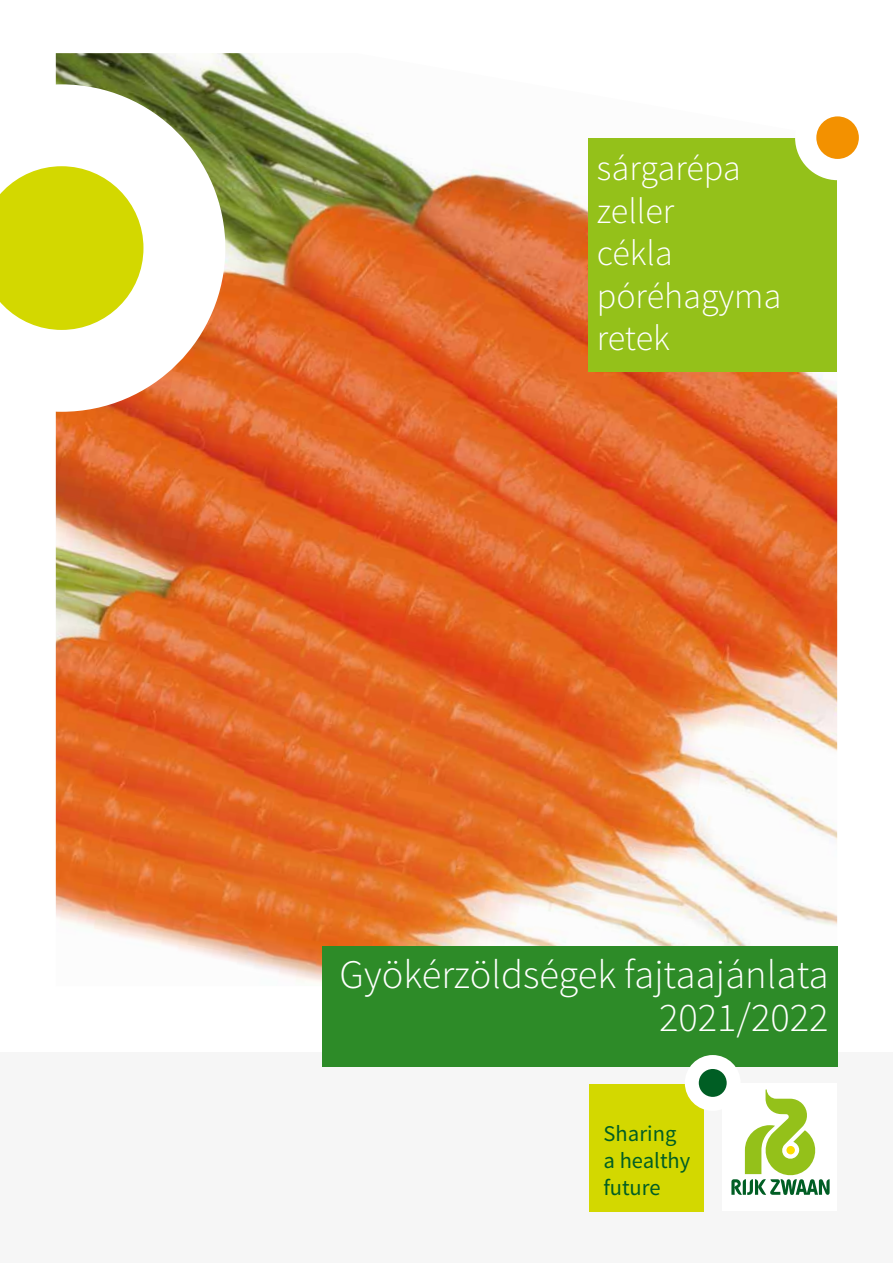
<style>
.page{position:relative;width:893px;height:1263px;background:#fff}
.page>*{position:absolute;margin:0;border:0;box-sizing:border-box;transform-origin:0 0}
.t1{font:300 40.5px/42.6px "Source Sans Pro";color:#fff;text-align:right}
.t2{font:300 36px/42.5px "Source Sans Pro";color:#fff}
.t3{font:22.5px/27px "Source Sans Pro";color:#005e24}
</style>
<div class="page">
<div style="left:0;top:1052px;width:893px;height:211px;background:#f6f6f6"></div>
<img style="left:56px;top:53px;width:781px;height:930px">
<div style="left:322px;top:946px;width:515px;height:121px;background:#2d8b28"></div>
<div style="left:722px;top:1083px;width:115px;height:127px;background:#fff"></div>
<svg style="left:731px;top:1089px;width:99px;height:106px"></svg>
<div style="left:589px;top:1084px;width:114px;height:127px;background:#d3d800"></div>
<div style="left:685px;top:1055px;width:56px;height:56px;background:#fff;border-radius:50%"></div>
<div style="left:699px;top:1069px;width:28px;height:28px;background:#005e24;border-radius:50%"></div>
<div style="left:588px;top:138px;width:249px;height:234px;background:#94c11a"></div>
<div style="left:795px;top:95px;width:85px;height:85px;background:#fff;border-radius:50%"></div>
<div style="left:816px;top:116px;width:43px;height:43px;background:#f39100;border-radius:50%"></div>
<svg style="left:55px;top:84px;width:170px;height:328px"></svg>
<svg style="left:0;top:166px;width:143px;height:164px"></svg>
<p class="t2" style="left:597px;top:147px;width:186px">sárgarépa zeller<br>cékla póréhagyma retek</p>
<p class="t1" style="left:340px;top:954px;width:490px">Gyökérzöldségek fajtaajánlata<br>2021/2022</p>
<p class="t3" style="left:604px;top:1121px;width:88px">Sharing a healthy future</p>
</div>
